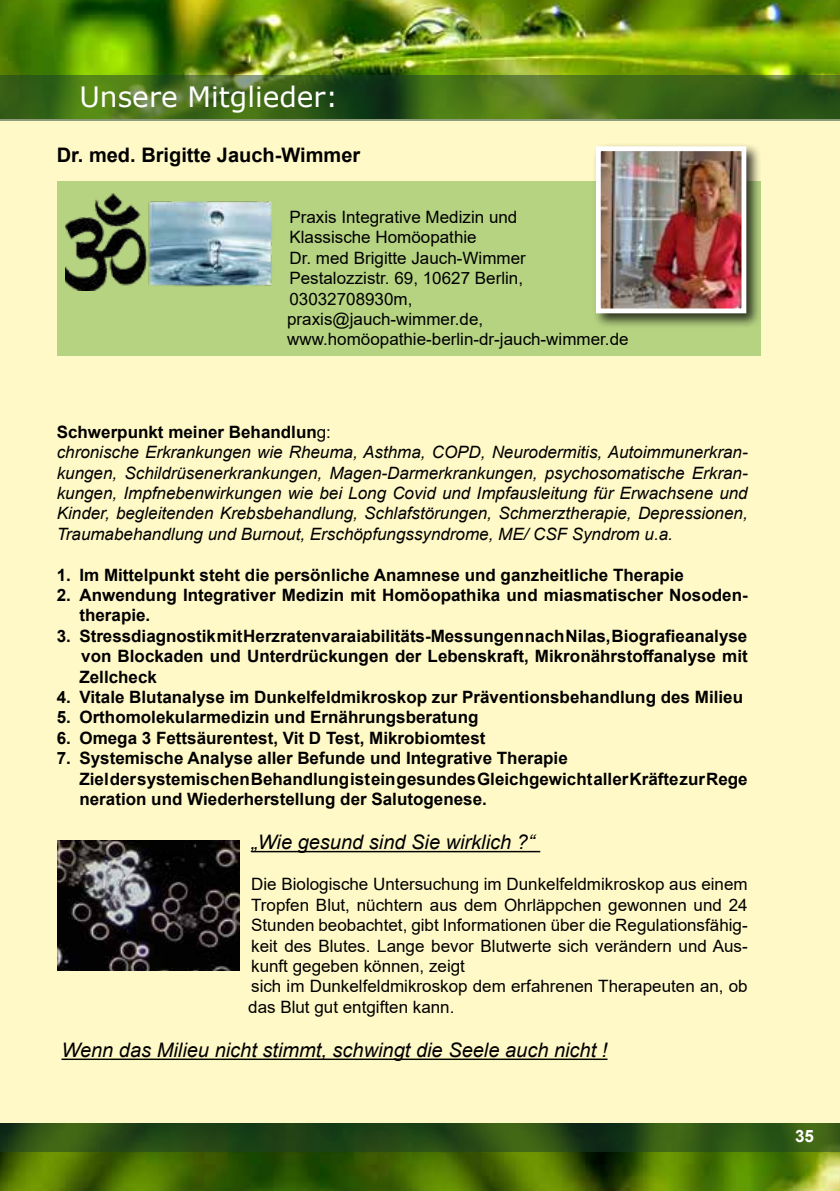
<style>
.page{position:relative;width:840px;height:1191px;background:#fff}
.page>*{position:absolute;margin:0;border:0;box-sizing:border-box;transform-origin:0 0}
.t1{font:28px "Verdana";color:#fff}
.t2{font:italic 20px "Arial";color:#000}
.t3{font:700 20px "Arial";color:#000}
.t4{font:700 17px/20.4px "Arial";color:#000}
.t5{font:17px/20.4px "Arial";color:#000}
.t6{font:italic 17px/20.4px "Arial";color:#000}
.t7{font:700 17px "Arial";color:#fff}
.s1{font-weight:700;font-style:normal}
.s2{font-style:normal}
</style>
<div class="page">
<img style="left:0;top:0;width:839px;height:75px">
<img style="left:0;top:1151px;width:839px;height:40px">
<div style="left:0;top:119px;width:839px;height:1004px;background:#fff9c7"></div>
<svg style="left:0;top:75px;width:839px;height:45px;background:#40681c"></svg>
<svg style="left:0;top:1123px;width:839px;height:28px;background:#284c15"></svg>
<div style="left:57px;top:182px;width:703px;height:174px;background:#b6d382"></div>
<hr style="left:251px;top:851px;width:289px;height:1px;background:#000">
<hr style="left:61px;top:1058px;width:546px;height:2px;background:#000">
<img style="left:65px;top:193px;width:207px;height:98px">
<div style="left:592px;top:143px;width:168px;height:186px;background:#000;opacity:.75"></div>
<img style="left:601px;top:152px;width:139px;height:155px">
<div style="left:595px;top:146px;width:151px;height:167px;border:5px solid #fff"></div>
<img style="left:57px;top:840px;width:183px;height:130px">
<h1 class="t1" style="left:79px;top:77px;width:260px">Unsere Mitglieder:</h1>
<p class="t3" style="left:57px;top:141px;width:305px">Dr. med. Brigitte Jauch-Wimmer</p>
<p class="t5" style="left:287px;top:207px;width:343px">Praxis Integrative Medizin und<br>Klassische Homöopathie<br>Dr. med Brigitte Jauch-Wimmer<br>Pestalozzistr. 69, 10627 Berlin,<br>03032708930m,<br>praxis@jauch-wimmer.de, www.homöopathie-berlin-dr-jauch-wimmer.de</p>
<p class="t6" style="left:57px;top:422px;width:692px"><span class="s1">Schwerpunkt meiner Behandlun</span><span class="s2">g:<br></span>chronische Erkrankungen wie Rheuma, Asthma, COPD, Neurodermitis, Autoimmunerkran&shy;kungen, Schildrüsenerkrankungen, Magen-Darmerkrankungen, psychosomatische Erkran&shy;kungen, Impfnebenwirkungen wie bei Long Covid und Impfausleitung für Erwachsene und Kinder, begleitenden Krebsbehandlung, Schlafstörungen, Schmerztherapie, Depressionen, Traumabehandlung und Burnout, Erschöpfungssyndrome, ME/ CSF Syndrom u.a.</p>
<p class="t4" style="left:57px;top:564px;width:628px">1. Im Mittelpunkt steht die persönliche Anamnese und ganzheitliche Therapie</p>
<p class="t4" style="left:79px;top:585px;width:669px;text-indent:-23px">2. Anwendung Integrativer Medizin mit Homöopathika und miasmatischer Nosoden&shy;therapie.</p>
<p class="t4" style="left:79px;top:626px;width:669px;text-align:justify;text-indent:-23px">3. Stressdiagnostik mit Herzratenvaraiabilitäts-Messungen nach Nilas, Biografieanalyse von Blockaden und Unterdrückungen der Lebenskraft, Mikronährstoffanalyse mit Zellcheck</p>
<p class="t4" style="left:57px;top:687px;width:687px">4. Vitale Blutanalyse im Dunkelfeldmikroskop zur Präventionsbehandlung des Milieu</p>
<p class="t4" style="left:57px;top:707px;width:423px">5. Orthomolekularmedizin und Ernährungsberatung</p>
<p class="t4" style="left:57px;top:728px;width:430px">6. Omega 3 Fettsäurentest, Vit D Test, Mikrobiomtest</p>
<p class="t4" style="left:79px;top:748px;width:669px;text-indent:-23px">7. Systemische Analyse aller Befunde und Integrative Therapie<br>Ziel der systemischen Behandlung ist ein gesundes Gleichgewicht aller Kräfte zur Rege neration und Wiederherstellung der Salutogenese.</p>
<p class="t2" style="left:251px;top:829px;width:285px">„Wie gesund sind Sie wirklich ?“</p>
<p class="t5" style="left:248px;top:874px;width:500px">Die Biologische Untersuchung im Dunkelfeldmikroskop aus einem Tropfen Blut, nüchtern aus dem Ohrläppchen gewonnen und 24<br>Stunden beobachtet, gibt Informationen über die Regulationsfähig&shy;keit des Blutes. Lange bevor Blutwerte sich verändern und Aus&shy;kunft gegeben können, zeigt<br>sich im Dunkelfeldmikroskop dem erfahrenen Therapeuten an, ob das Blut gut entgiften kann.</p>
<p class="t2" style="left:61px;top:1037px;width:547px">Wenn das Milieu nicht stimmt, schwingt die Seele auch nicht !</p>
<p class="t7" style="left:794px;top:1124px;width:20px">35</p>
</div>
